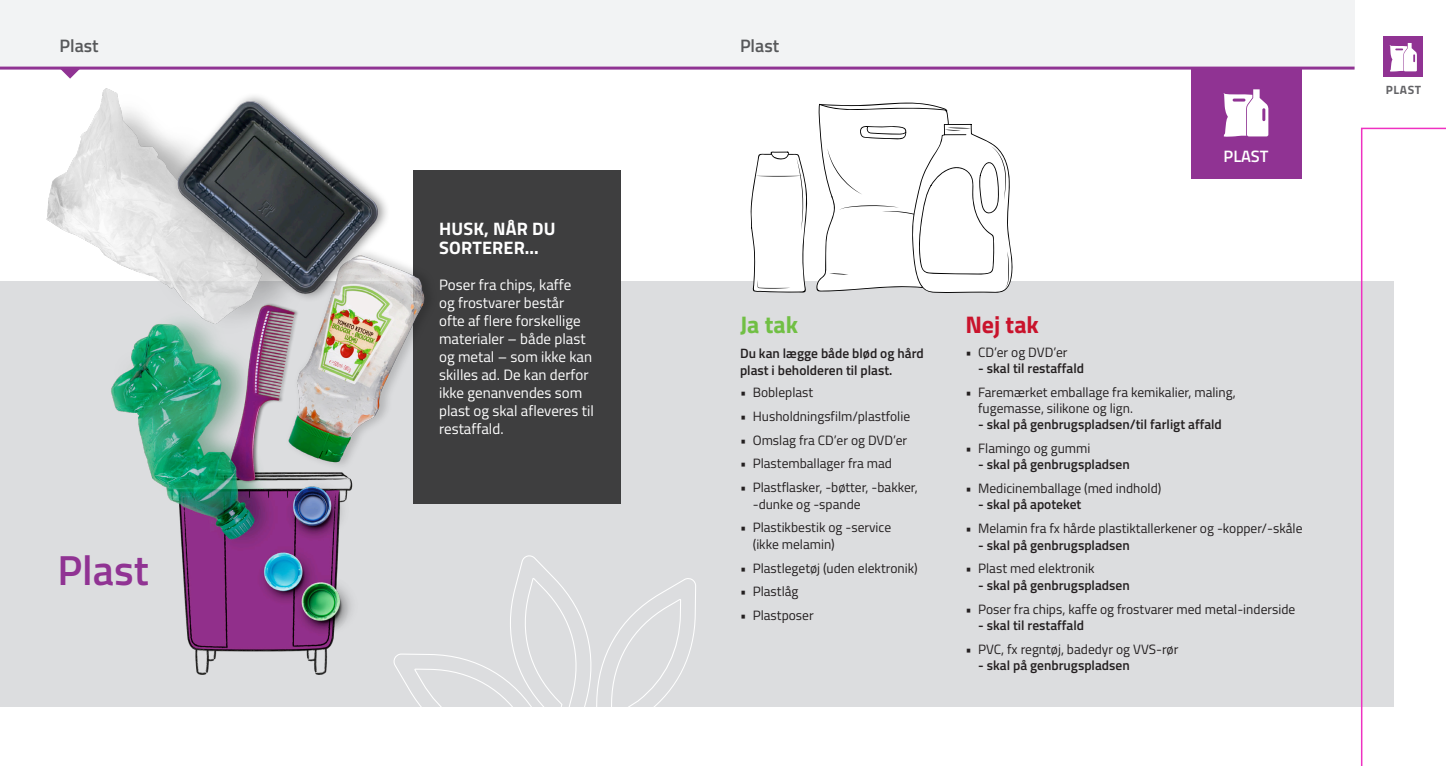
<style>
.page{position:relative;width:1446px;height:766px;background:#fff}
.page>*{position:absolute;margin:0;border:0;box-sizing:border-box;transform-origin:0 0}
.Stort_fraktionsnavn{font:600 42px "Titillium";color:#903393}
.Nej_tak{font:700 24px "Titillium";color:#c9132c}
.Ja_tak{font:700 24px "Titillium";color:#71bf44}
.FAKTABOKS_H1{font:700 18px/19.5px "Titillium";letter-spacing:.01em;color:#fff}
.Top_fraktionsnavn{font:600 18px "Titillium";color:#57585a}
.t1{font:600 16.5px "Titillium";color:#fff}
.Faktaboks{font:15px/18px "Titillium";color:#fff}
.t2{font:13.5px/16.2px "Titillium";color:#231f20}
.Liste{font:600 13.5px/16.2px "Titillium";color:#231f20}
.t3{font:700 12px "Titillium";letter-spacing:.06em;color:#636366}
</style>
<div class="page">
<div style="left:1383px;top:36px;width:40px;height:40px;background:#903393"></div>
<svg style="left:1390px;top:43px;width:27px;height:29px"></svg>
<div style="left:0;top:281px;width:1393px;height:425px;background:#dcdddf"></div>
<div style="left:0;top:0;width:1354px;height:68px;background:#f2f3f4"></div>
<hr style="left:0;top:67px;width:1354px;height:3px;background:#903393">
<svg style="left:552px;top:576px;width:144px;height:131px"></svg>
<div style="left:1191px;top:68px;width:110px;height:111px;background:#903393"></div>
<svg style="left:1224px;top:89px;width:44px;height:48px"></svg>
<svg style="left:750px;top:151px;width:58px;height:142px"></svg>
<svg style="left:816px;top:102px;width:197px;height:191px"></svg>
<div style="left:414px;top:170px;width:207px;height:333px;background:#3e3e3f"></div>
<img style="left:29px;top:66px;width:523px;height:641px">
<svg style="left:1361px;top:128px;width:85px;height:637px"></svg>
<p class="Top_fraktionsnavn" style="left:60px;top:32px;width:41px">Plast</p>
<p class="Top_fraktionsnavn" style="left:740px;top:32px;width:41px">Plast</p>
<p class="Stort_fraktionsnavn" style="left:57px;top:538px;width:93px">Plast</p>
<p class="FAKTABOKS_H1" style="left:439px;top:218px;width:118px">HUSK, NÅR DU<br>SORTERER...</p>
<p class="Faktaboks" style="left:439px;top:275px;width:156px">Poser fra chips, kaffe<br>og frostvarer består<br>ofte af flere forskellige materialer – både plast og metal – som ikke kan skilles ad. De kan derfor ikke genanvendes som plast og skal afleveres til restaffald.</p>
<p class="Ja_tak" style="left:740px;top:306px;width:60px">Ja tak</p>
<p class="Liste" style="left:740px;top:344px;width:185px">Du kan lægge både blød og hård plast i beholderen til plast.</p>
<p class="t2" style="left:740px;top:383px;width:75px">• Bobleplast</p>
<p class="t2" style="left:740px;top:407px;width:172px">• Husholdningsfilm/plastfolie</p>
<p class="t2" style="left:740px;top:431px;width:169px">• Omslag fra CD’er og DVD’er</p>
<p class="t2" style="left:740px;top:455px;width:154px">• Plastemballager fra mad</p>
<p class="t2" style="left:753px;top:478px;width:167px;text-indent:-13px">• Plastflasker, -bøtter, -bakker, -dunke og -spande</p>
<p class="t2" style="left:753px;top:519px;width:140px;text-indent:-13px">• Plastikbestik og -service (ikke melamin)</p>
<p class="t2" style="left:740px;top:559px;width:179px">• Plastlegetøj (uden elektronik)</p>
<p class="t2" style="left:740px;top:582px;width:60px">• Plastlåg</p>
<p class="t2" style="left:740px;top:606px;width:75px">• Plastposer</p>
<p class="t1" style="left:1223px;top:143px;width:46px">PLAST</p>
<p class="Nej_tak" style="left:965px;top:306px;width:75px">Nej tak</p>
<p class="t2" style="left:965px;top:343px;width:104px">• CD’er og DVD’er</p>
<p class="Liste" style="left:978px;top:359px;width:108px">- skal til restaffald</p>
<p class="t2" style="left:978px;top:383px;width:259px;text-indent:-13px">• Faremærket emballage fra kemikalier, maling, fugemasse, silikone og lign.</p>
<p class="Liste" style="left:978px;top:415px;width:245px">- skal på genbrugspladsen/til farligt affald</p>
<p class="t2" style="left:965px;top:439px;width:126px">• Flamingo og gummi</p>
<p class="Liste" style="left:978px;top:455px;width:153px">- skal på genbrugspladsen</p>
<p class="t2" style="left:965px;top:479px;width:198px">• Medicinemballage (med indhold)</p>
<p class="Liste" style="left:978px;top:496px;width:105px">- skal på apoteket</p>
<p class="t2" style="left:965px;top:519px;width:339px">• Melamin fra fx hårde plastiktallerkener og -kopper/-skåle</p>
<p class="Liste" style="left:978px;top:536px;width:153px">- skal på genbrugspladsen</p>
<p class="t2" style="left:965px;top:559px;width:131px">• Plast med elektronik</p>
<p class="Liste" style="left:978px;top:576px;width:153px">- skal på genbrugspladsen</p>
<p class="t2" style="left:965px;top:600px;width:331px">• Poser fra chips, kaffe og frostvarer med metal-inderside</p>
<p class="Liste" style="left:978px;top:616px;width:108px">- skal til restaffald</p>
<p class="t2" style="left:965px;top:640px;width:214px">• PVC, fx regntøj, badedyr og VVS-rør</p>
<p class="Liste" style="left:978px;top:656px;width:153px">- skal på genbrugspladsen</p>
<p class="t3" style="left:1385px;top:80px;width:37px">PLAST</p>
</div>
